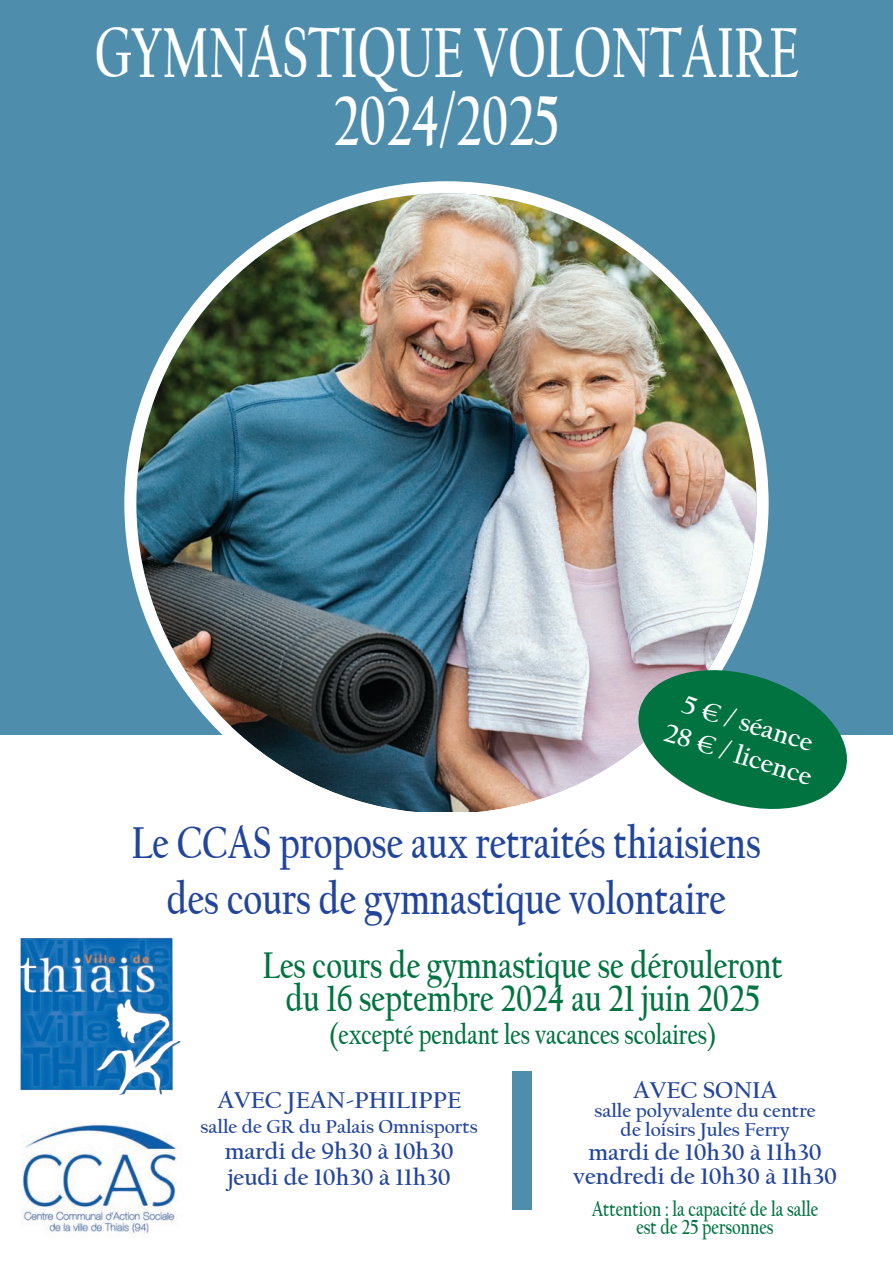
<style>
.page{position:relative;width:893px;height:1263px;background:#fff}
.page>*{position:absolute;margin:0;border:0;box-sizing:border-box;transform-origin:0 0}
.t1{font:700 74.25px "Californian FB";color:#fff;scale:.67 1}
.t2{font:700 46.8px "Californian FB";color:#22459c;scale:.77 1}
.t3{font:700 39px "Californian FB";color:#007341;scale:.77 1}
.t4{font:700 29.25px "Californian FB";color:#007341;scale:.77 1}
.t5{font:700 27px "Californian FB";color:#fff}
.t6{font:700 24px "Californian FB";color:#22459c}
.t7{font:700 21.45px "Californian FB";color:#007341;scale:.77 1}
.t8{font:700 19.5px "Californian FB";color:#22459c}
</style>
<div class="page">
<div style="left:0;top:0;width:893px;height:735px;background:#4e8eac"></div>
<img style="left:124px;top:181px;width:645px;height:631px">
<img style="left:20px;top:938px;width:161px;height:156px">
<img style="left:21px;top:1124px;width:157px;height:111px">
<svg style="left:630px;top:660px;width:217px;height:152px"></svg>
<div style="left:513px;top:1071px;width:19px;height:139px;background:#4e8eac"></div>
<p class="t1" style="left:95px;top:21px;width:1052px">GYMNASTIQUE VOLONTAIRE</p>
<p class="t1" style="left:334px;top:89px;width:339px">2024/2025</p>
<p class="t5" style="left:686px;top:693px;width:137px;rotate:17deg">5 € / séance</p>
<p class="t5" style="left:668px;top:721px;width:155px;rotate:17deg">28 € / licence</p>
<p class="t2" style="left:132px;top:823px;width:818px">Le CCAS propose aux retraités thiaisiens</p>
<p class="t2" style="left:167px;top:879px;width:727px">des cours de gymnastique volontaire</p>
<p class="t3" style="left:263px;top:949px;width:677px">Les cours de gymnastique se dérouleront</p>
<p class="t3" style="left:286px;top:982px;width:617px">du 16 septembre 2024 au 21 juin 2025</p>
<p class="t4" style="left:330px;top:1022px;width:504px">(excepté pendant les vacances scolaires)</p>
<p class="t6" style="left:217px;top:1090px;width:245px">AVEC JEAN-PHILIPPE</p>
<p class="t8" style="left:201px;top:1119px;width:279px">salle de GR du Palais Omnisports</p>
<p class="t6" style="left:225px;top:1141px;width:230px">mardi de 9h30 à 10h30</p>
<p class="t6" style="left:228px;top:1167px;width:225px">jeudi de 10h30 à 11h30</p>
<p class="t6" style="left:633px;top:1080px;width:146px">AVEC SONIA</p>
<p class="t8" style="left:594px;top:1102px;width:223px">salle polyvalente du centre</p>
<p class="t8" style="left:621px;top:1121px;width:171px">de loisirs Jules Ferry</p>
<p class="t6" style="left:588px;top:1142px;width:235px">mardi de 10h30 à 11h30</p>
<p class="t6" style="left:573px;top:1166px;width:265px">vendredi de 10h30 à 11h30</p>
<p class="t7" style="left:592px;top:1199px;width:296px">Attention : la capacité de la salle</p>
<p class="t7" style="left:636px;top:1217px;width:180px">est de 25 personnes</p>
</div>
